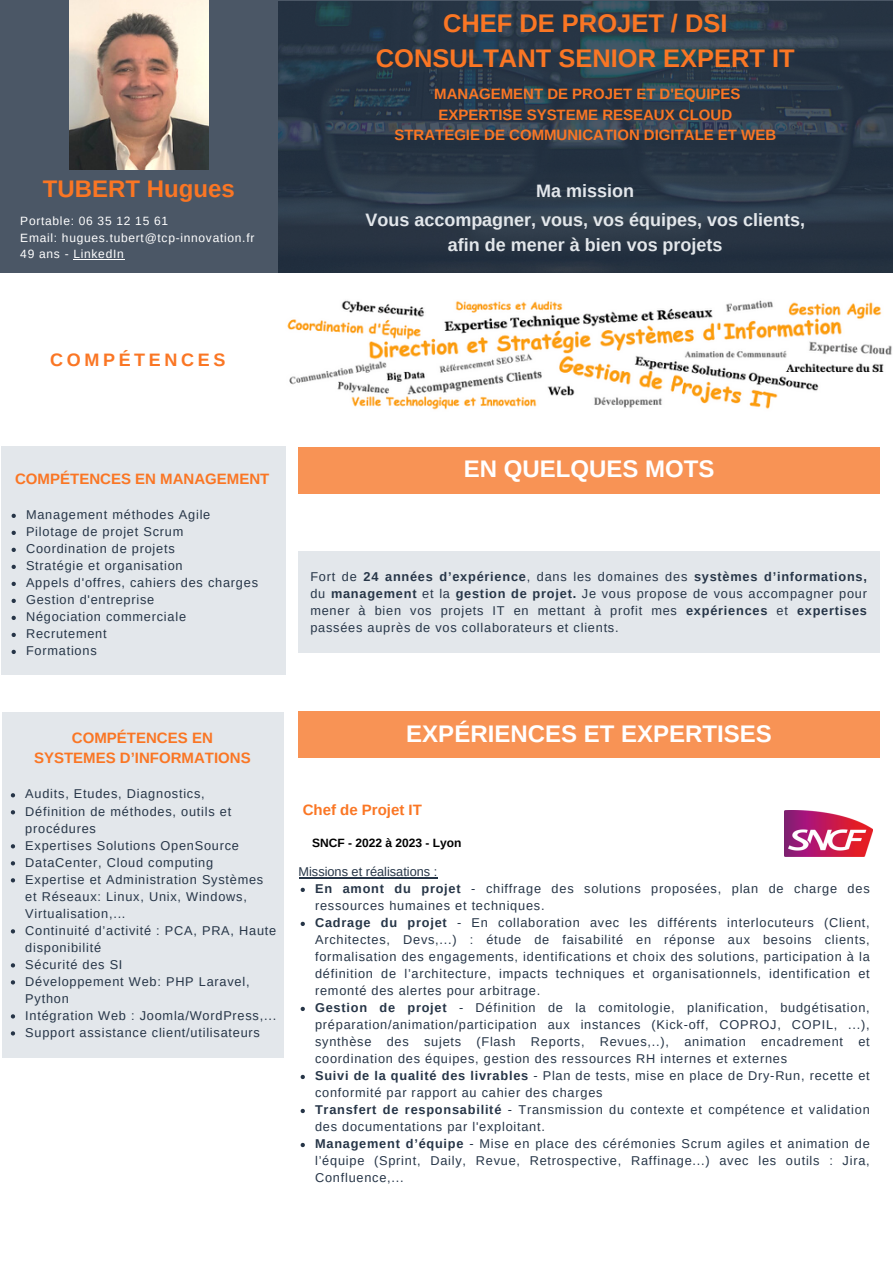
<style>
.page{position:relative;width:893px;height:1264px;background:#fff}
.page>*{position:absolute;margin:0;border:0;box-sizing:border-box;transform-origin:0 0}
.t1{font:700 25.5px "Arimo";color:#fa7624}
.t2{font:700 24px "Arimo";color:#fff}
.t3{font:700 24px "Arimo";color:#fa7624}
.t4{font:700 18px "Arimo";color:#e3e7eb}
.t5{font:700 18px "Arimo";letter-spacing:.2em;color:#fa7624}
.t6{font:700 15px "Arimo";color:#fa7624}
.t7{font:12.75px/17px "Arimo";letter-spacing:.06em;color:#263547}
.t8{font:12.75px "Arimo";color:#263547}
.t9{font:12px "Arimo";letter-spacing:.06em;color:#fff}
.t10{font:700 12px "Arimo";color:#000}
.s1{font-weight:700}
</style>
<div class="page">
<div style="left:2px;top:446px;width:284px;height:229px;background:#e3e7eb"></div>
<svg style="left:0;top:0;width:892px;height:272px;background:#324050"></svg>
<img style="left:784px;top:810px;width:88px;height:46px">
<div style="left:298px;top:551px;width:581px;height:102px;background:#e3e7eb"></div>
<img style="left:287px;top:300px;width:605px;height:110px">
<div style="left:298px;top:711px;width:581px;height:47px;background:#f89355"></div>
<div style="left:298px;top:446px;width:581px;height:47px;background:#f89355"></div>
<img style="left:69px;top:0;width:139px;height:170px">
<hr style="left:298px;top:877px;width:139px;height:1px;background:#263547">
<svg style="left:300px;top:887px;width:5px;height:5px"></svg>
<svg style="left:300px;top:921px;width:5px;height:5px"></svg>
<svg style="left:300px;top:1006px;width:5px;height:5px"></svg>
<svg style="left:300px;top:1074px;width:5px;height:5px"></svg>
<svg style="left:300px;top:1108px;width:5px;height:5px"></svg>
<svg style="left:300px;top:1142px;width:5px;height:5px"></svg>
<hr style="left:73px;top:259px;width:51px;height:1px;background:#fff">
<svg style="left:12px;top:513px;width:4px;height:5px"></svg>
<svg style="left:12px;top:530px;width:4px;height:5px"></svg>
<svg style="left:12px;top:547px;width:4px;height:5px"></svg>
<svg style="left:12px;top:564px;width:4px;height:5px"></svg>
<svg style="left:12px;top:581px;width:4px;height:5px"></svg>
<svg style="left:12px;top:598px;width:4px;height:5px"></svg>
<svg style="left:12px;top:615px;width:4px;height:5px"></svg>
<svg style="left:12px;top:632px;width:4px;height:5px"></svg>
<svg style="left:12px;top:649px;width:4px;height:5px"></svg>
<div style="left:2px;top:712px;width:281px;height:345px;background:#e3e7eb"></div>
<svg style="left:11px;top:793px;width:4px;height:4px"></svg>
<svg style="left:11px;top:810px;width:4px;height:4px"></svg>
<svg style="left:11px;top:844px;width:4px;height:4px"></svg>
<svg style="left:11px;top:861px;width:4px;height:4px"></svg>
<svg style="left:11px;top:878px;width:4px;height:4px"></svg>
<svg style="left:11px;top:929px;width:4px;height:4px"></svg>
<svg style="left:11px;top:963px;width:4px;height:4px"></svg>
<svg style="left:11px;top:980px;width:4px;height:4px"></svg>
<svg style="left:11px;top:1014px;width:4px;height:4px"></svg>
<svg style="left:11px;top:1031px;width:4px;height:4px"></svg>
<p class="t3" style="left:43px;top:175px;width:193px">TUBERT Hugues</p>
<p class="t9" style="left:20px;top:214px;width:149px">Portable: 06 35 12 15 61</p>
<p class="t9" style="left:20px;top:231px;width:235px">Email: hugues.tubert@tcp-innovation.fr</p>
<p class="t9" style="left:20px;top:247px;width:105px">49 ans - LinkedIn</p>
<p class="t5" style="left:50px;top:349px;width:176px">COMPÉTENCES</p>
<p class="t1" style="left:443px;top:8px;width:286px">CHEF DE PROJET / DSI</p>
<p class="t1" style="left:376px;top:44px;width:420px">CONSULTANT SENIOR EXPERT IT</p>
<p class="t6" style="left:434px;top:85px;width:308px">MANAGEMENT DE PROJET ET D'EQUIPES</p>
<p class="t6" style="left:438px;top:106px;width:295px">EXPERTISE SYSTEME RESEAUX CLOUD</p>
<p class="t6" style="left:394px;top:126px;width:383px">STRATEGIE DE COMMUNICATION DIGITALE ET WEB</p>
<p class="t4" style="left:536px;top:181px;width:99px">Ma mission</p>
<p class="t4" style="left:365px;top:210px;width:441px">Vous accompagner, vous, vos équipes, vos clients,</p>
<p class="t4" style="left:448px;top:235px;width:276px">afin de mener à bien vos projets</p>
<p class="t6" style="left:15px;top:470px;width:256px">COMPÉTENCES EN MANAGEMENT</p>
<p class="t7" style="left:26px;top:506px;width:186px">Management méthodes Agile</p>
<p class="t7" style="left:26px;top:523px;width:159px">Pilotage de projet Scrum</p>
<p class="t7" style="left:26px;top:540px;width:150px">Coordination de projets</p>
<p class="t7" style="left:26px;top:557px;width:158px">Stratégie et organisation</p>
<p class="t7" style="left:26px;top:574px;width:233px">Appels d'offres, cahiers des charges</p>
<p class="t7" style="left:26px;top:591px;width:130px">Gestion d'entreprise</p>
<p class="t7" style="left:26px;top:608px;width:161px">Négociation commerciale</p>
<p class="t7" style="left:26px;top:625px;width:82px">Recrutement</p>
<p class="t7" style="left:26px;top:642px;width:72px">Formations</p>
<p class="t2" style="left:463px;top:455px;width:252px">EN QUELQUES MOTS</p>
<p class="t7" style="left:310px;top:568px;width:558px;text-align:justify">Fort de <span class="s1">24 années d’expérience</span>, dans les domaines des <span class="s1">systèmes d’informations, </span>du <span class="s1">management</span> et la <span class="s1">gestion de projet.</span> Je vous propose de vous accompagner pour mener à bien vos projets IT en mettant à profit mes <span class="s1">expériences</span> et <span class="s1">expertises </span>passées auprès de vos collaborateurs et clients.</p>
<p class="t6" style="left:72px;top:729px;width:142px">COMPÉTENCES EN</p>
<p class="t6" style="left:34px;top:749px;width:218px">SYSTEMES D’INFORMATIONS</p>
<p class="t7" style="left:25px;top:785px;width:181px">Audits, Etudes, Diagnostics,</p>
<p class="t7" style="left:25px;top:802px;width:207px">Définition de méthodes, outils et procédures</p>
<p class="t7" style="left:25px;top:836px;width:215px">Expertises Solutions OpenSource</p>
<p class="t7" style="left:25px;top:853px;width:189px">DataCenter, Cloud computing</p>
<p class="t7" style="left:25px;top:870px;width:239px">Expertise et Administration Systèmes et Réseaux: Linux, Unix, Windows,<br>Virtualisation,...</p>
<p class="t7" style="left:25px;top:921px;width:252px">Continuité d’activité : PCA, PRA, Haute disponibilité</p>
<p class="t7" style="left:25px;top:955px;width:99px">Sécurité des SI</p>
<p class="t7" style="left:25px;top:972px;width:226px">Développement Web: PHP Laravel,<br>Python</p>
<p class="t7" style="left:25px;top:1006px;width:252px">Intégration Web : Joomla/WordPress,...</p>
<p class="t7" style="left:25px;top:1023px;width:236px">Support assistance client/utilisateurs</p>
<p class="t2" style="left:406px;top:720px;width:367px">EXPÉRIENCES ET EXPERTISES</p>
<p class="t6" style="left:303px;top:801px;width:121px">Chef de Projet IT</p>
<p class="t10" style="left:312px;top:836px;width:151px">SNCF - 2022 à 2023 - Lyon</p>
<p class="t8" style="left:298px;top:864px;width:140px">Missions et réalisations :</p>
<p class="t7" style="left:315px;top:880px;width:556px"><span class="s1">En amont du projet</span> - chiffrage des solutions proposées, plan de charge des ressources humaines et techniques.</p>
<p class="t7" style="left:315px;top:914px;width:556px;text-align:justify"><span class="s1">Cadrage du projet</span> - En collaboration avec les différents interlocuteurs (Client, Architectes, Devs,...) : étude de faisabilité en réponse aux besoins clients, formalisation des engagements, identifications et choix des solutions, participation à la définition de l’architecture, impacts techniques et organisationnels, identification et remonté des alertes pour arbitrage.</p>
<p class="t7" style="left:315px;top:999px;width:556px;text-align:justify"><span class="s1">Gestion de projet</span> - Définition de la comitologie, planification, budgétisation, préparation/animation/participation aux instances (Kick-off, COPROJ, COPIL, ...), synthèse des sujets (Flash Reports, Revues,..), animation encadrement et coordination des équipes, gestion des ressources RH internes et externes</p>
<p class="t7" style="left:315px;top:1067px;width:556px"><span class="s1">Suivi de la qualité des livrables</span> - Plan de tests, mise en place de Dry-Run, recette et conformité par rapport au cahier des charges</p>
<p class="t7" style="left:315px;top:1101px;width:556px"><span class="s1">Transfert de responsabilité</span> - Transmission du contexte et compétence et validation des documentations par l'exploitant.</p>
<p class="t7" style="left:315px;top:1135px;width:556px;text-align:justify"><span class="s1">Management d’équipe</span> - Mise en place des cérémonies Scrum agiles et animation de l’équipe (Sprint, Daily, Revue, Retrospective, Raffinage...) avec les outils : Jira, Confluence,...</p>
</div>
